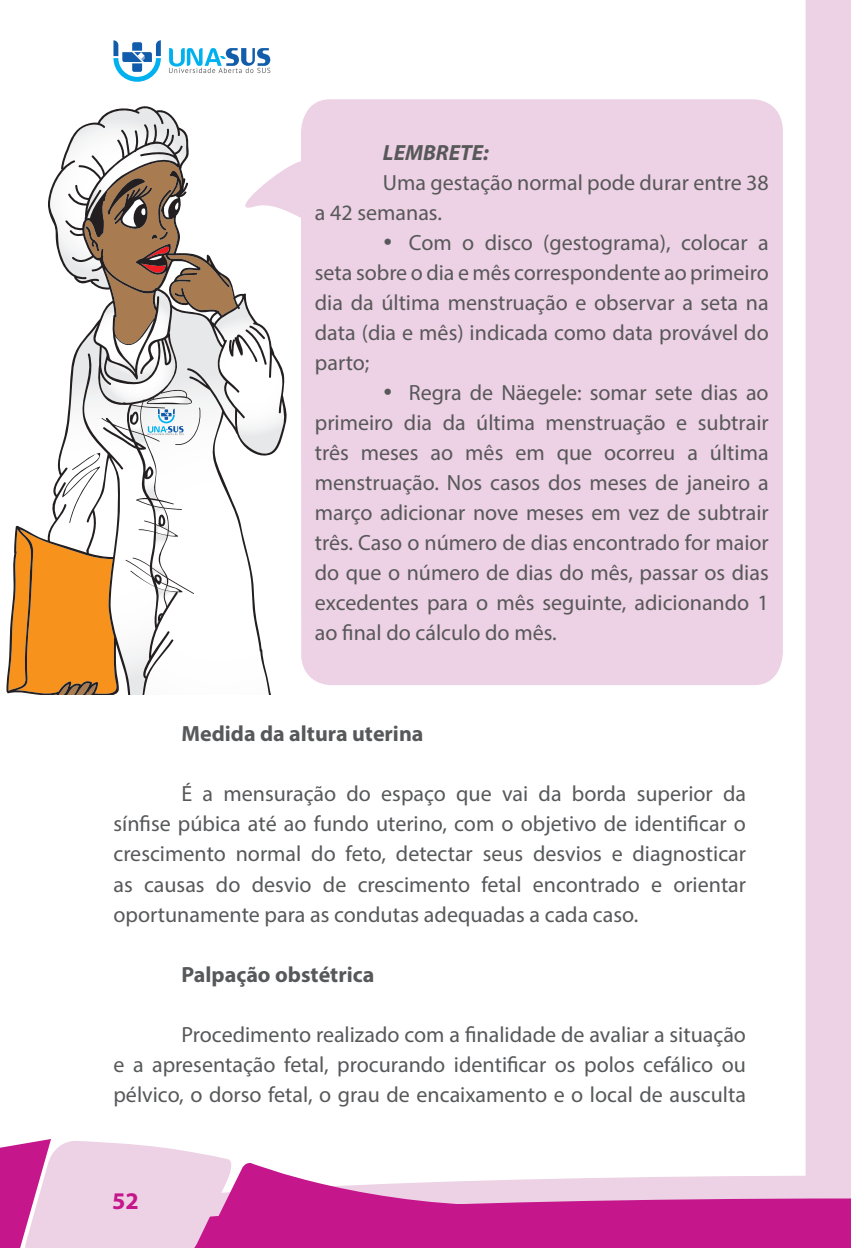
<style>
.page{position:relative;width:851px;height:1248px;background:#fff}
.page>*{position:absolute;margin:0;border:0;box-sizing:border-box;transform-origin:0 0}
.t1{font:700 24px "Myriad Pro";color:#c5168c}
.t2{font:22px/30px "Myriad Pro";color:#57585a;text-align:justify}
.t3{font:700 22px "Myriad Pro";color:#57585a}
.t4{font:italic 700 22px "Myriad Pro";color:#57585a}
</style>
<div class="page">
<div style="left:805px;top:0;width:45px;height:1138px;background:#edd1e4"></div>
<svg style="left:0;top:1138px;width:850px;height:109px"></svg>
<svg style="left:113px;top:40px;width:48px;height:42px"></svg>
<svg style="left:169px;top:48px;width:101px;height:25px"></svg>
<div style="left:314px;top:99px;width:468px;height:586px;background:#edd1e4"></div>
<svg style="left:6px;top:104px;width:309px;height:590px"></svg>
<svg style="left:8px;top:107px;width:277px;height:587px"></svg>
<p class="t4" style="left:383px;top:144px;width:107px">LEMBRETE:</p>
<p class="t2" style="left:315px;top:169px;width:455px;text-indent:68px">Uma gestação normal pode durar entre 38 a 42 semanas.</p>
<p class="t2" style="left:315px;top:229px;width:455px;text-indent:68px">• Com o disco (gestograma), colocar a seta sobre o dia e mês correspondente ao primeiro dia da última menstruação e observar a seta na data (dia e mês) indicada como data provável do parto;</p>
<p class="t2" style="left:315px;top:379px;width:455px;text-indent:68px">• Regra de Näegele: somar sete dias ao primeiro dia da última menstruação e subtrair três meses ao mês em que ocorreu a última menstruação. Nos casos dos meses de janeiro a março adicionar nove meses em vez de subtrair três. Caso o número de dias encontrado for maior do que o número de dias do mês, passar os dias excedentes para o mês seguinte, adicionando 1 ao final do cálculo do mês.</p>
<p class="t3" style="left:181px;top:725px;width:243px">Medida da altura uterina</p>
<p class="t2" style="left:113px;top:780px;width:634px;text-indent:68px">É a mensuração do espaço que vai da borda superior da sínfise púbica até ao fundo uterino, com o objetivo de identificar o crescimento normal do feto, detectar seus desvios e diagnosticar as causas do desvio de crescimento fetal encontrado e orientar oportunamente para as condutas adequadas a cada caso.</p>
<p class="t3" style="left:181px;top:965px;width:194px">Palpação obstétrica</p>
<p class="t2" style="left:113px;top:1020px;width:634px;text-indent:68px">Procedimento realizado com a finalidade de avaliar a situação e a apresentação fetal, procurando identificar os polos cefálico ou pélvico, o dorso fetal, o grau de encaixamento e o local de ausculta</p>
<p class="t1" style="left:112px;top:1191px;width:28px">52</p>
</div>
